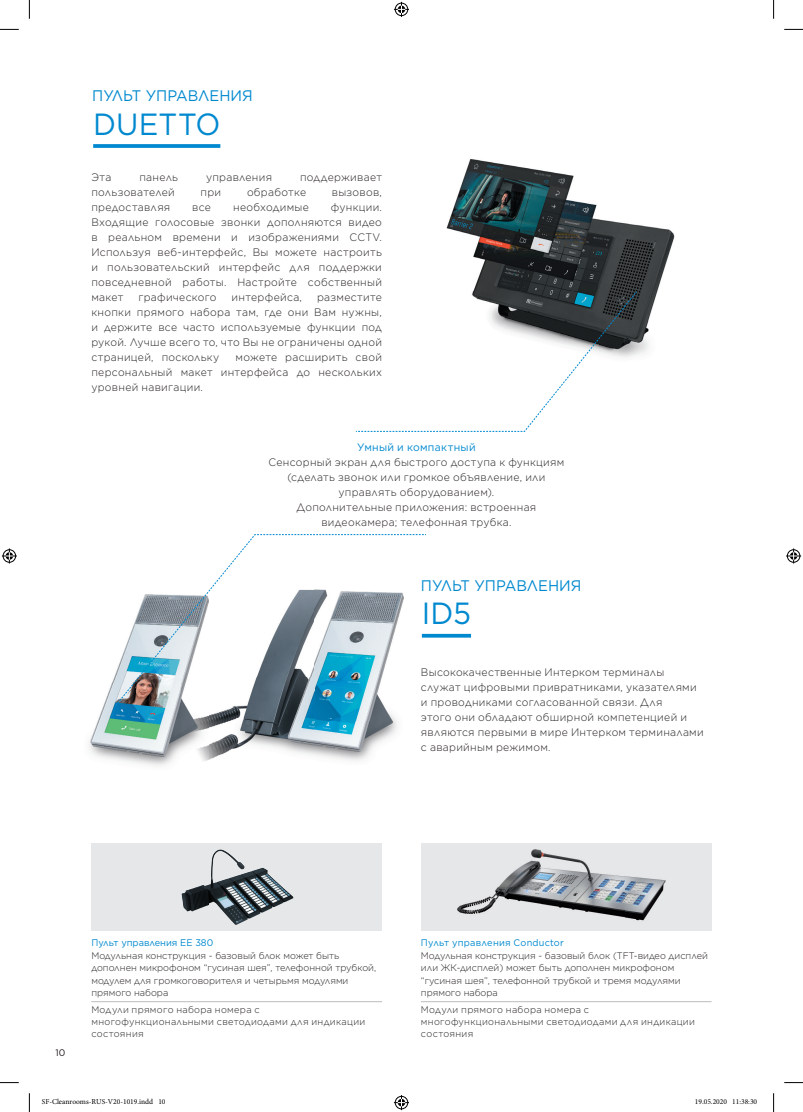
<style>
.page{position:relative;width:803px;height:1112px;background:#fff}
.page>*{position:absolute;margin:0;border:0;box-sizing:border-box;transform-origin:0 0}
.t1{font:30.62px "Gotham";color:#0089cf;scale:.96 1}
.t2{font:15.25px "Gotham";color:#0089cf;scale:.96 1}
.t3{font:300 10.88px/15px "Gotham";letter-spacing:.03em;color:#231f20;text-align:justify;scale:.96 1}
.t4{font:10.88px "Gotham";letter-spacing:.03em;color:#0089cf;scale:.96 1}
.t5{font:300 9.62px/12.5px "Gotham";color:#231f20;scale:.96 1}
.t6{font:300 9.62px/11.9px "Gotham";letter-spacing:.035em;color:#231f20;scale:.96 1}
.t7{font:9.62px "Gotham";letter-spacing:.03em;color:#0089cf;scale:.96 1}
.t8{font:9.62px "Gotham";color:#0089cf;scale:.96 1}
.t9{font:9.62px "Gotham";color:#231f20;scale:.96 1}
.t10{font:7.5px "Minion Pro";color:#000}
</style>
<div class="page">
<div style="left:91px;top:843px;width:291px;height:87px;background:#e6e7e9"></div>
<div style="left:421px;top:843px;width:290px;height:87px;background:#e6e7e9"></div>
<img style="left:181px;top:849px;width:112px;height:75px">
<img style="left:446px;top:159px;width:229px;height:196px">
<img style="left:458px;top:849px;width:208px;height:72px">
<img style="left:315px;top:705px;width:82px;height:56px">
<img style="left:208px;top:705px;width:107px;height:55px">
<img style="left:89px;top:682px;width:92px;height:84px">
<img style="left:181px;top:705px;width:27px;height:56px">
<svg style="left:356px;top:290px;width:281px;height:142px"></svg>
<hr style="left:91px;top:1001px;width:291px;height:1px;background:#bcbdc0">
<hr style="left:421px;top:1001px;width:290px;height:1px;background:#bcbdc0">
<svg style="left:93px;top:144px;width:127px;height:4px"></svg>
<svg style="left:427px;top:633px;width:44px;height:4px"></svg>
<svg style="left:115px;top:534px;width:312px;height:171px"></svg>
<svg style="left:0;top:29px;width:19px;height:1px"></svg>
<svg style="left:784px;top:29px;width:19px;height:1px"></svg>
<svg style="left:0;top:1082px;width:19px;height:1px"></svg>
<svg style="left:784px;top:1082px;width:19px;height:1px"></svg>
<svg style="left:29px;top:0;width:1px;height:19px"></svg>
<svg style="left:29px;top:1093px;width:1px;height:18px"></svg>
<svg style="left:773px;top:0;width:1px;height:19px"></svg>
<svg style="left:773px;top:1093px;width:1px;height:18px"></svg>
<svg style="left:394px;top:2px;width:15px;height:15px"></svg>
<svg style="left:394px;top:1095px;width:15px;height:14px"></svg>
<svg style="left:2px;top:548px;width:15px;height:15px"></svg>
<svg style="left:786px;top:548px;width:15px;height:15px"></svg>
<h2 class="t2" style="left:92px;top:86px;width:169px">пульт управления</h2>
<h1 class="t1" style="left:93px;top:104px;width:134px">dUeTTo</h1>
<p class="t3" style="left:91px;top:170px;width:22px">Эта</p>
<p class="t3" style="left:139px;top:170px;width:42px">панель</p>
<p class="t3" style="left:206px;top:170px;width:70px">управления</p>
<p class="t3" style="left:300px;top:170px;width:87px">поддерживает</p>
<p class="t3" style="left:91px;top:185px;width:88px">пользователей</p>
<p class="t3" style="left:201px;top:185px;width:23px">при</p>
<p class="t3" style="left:247px;top:185px;width:63px">обработке</p>
<p class="t3" style="left:332px;top:185px;width:54px">вызовов,</p>
<p class="t3" style="left:91px;top:200px;width:84px">предоставляя</p>
<p class="t3" style="left:192px;top:200px;width:21px">все</p>
<p class="t3" style="left:233px;top:200px;width:80px">необходимые</p>
<p class="t3" style="left:91px;top:200px;width:304px;text-indent:240px">функции.<br>Входящие голосовые звонки дополняются видео в реальном времени и изображениями CCTV.<br>Используя веб-интерфейс, Вы можете настроить и пользовательский интерфейс для поддержки повседневной работы. Настройте собственный макет</p>
<p class="t3" style="left:138px;top:289px;width:83px">графического</p>
<p class="t3" style="left:232px;top:289px;width:75px">интерфейса,</p>
<p class="t3" style="left:91px;top:289px;width:304px;text-indent:226px">разместите кнопки прямого набора там, где они Вам нужны, и держите все часто используемые функции под рукой. Лучше всего то, что Вы не ограничены одной страницей, поскольку</p>
<p class="t3" style="left:91px;top:349px;width:304px;text-indent:144px">можете расширить свой персональный макет интерфейса до нескольких уровней навигации.</p>
<p class="t4" style="left:357px;top:440px;width:125px">умный и компактный</p>
<p class="t3" style="left:268px;top:454px;width:310px;text-align:center">Сенсорный экран для быстрого доступа к функциям (сделать звонок или громкое объявление, или управлять оборудованием).<br>Дополнительные приложения: встроенная видеокамера; телефонная трубка.</p>
<h2 class="t2" style="left:421px;top:576px;width:169px">пульт управления</h2>
<h1 class="t1" style="left:422px;top:594px;width:53px">Id5</h1>
<p class="t3" style="left:421px;top:664px;width:296px;text-align:left">Высококачественные Интерком терминалы служат цифровыми привратниками, указателями и проводниками согласованной связи. Для<br>этого они обладают обширной компетенцией и являются первыми в мире Интерком терминалами с аварийным режимом.</p>
<p class="t9" style="left:55px;top:1045px;width:12px">10</p>
<p class="t8" style="left:91px;top:936px;width:129px">пульт управления ee 380</p>
<p class="t5" style="left:91px;top:948px;width:298px">Модульная конструкция - базовый блок может быть дополнен микрофоном “гусиная шея”, телефонной трубкой, модулем для громкоговорителя и четырьмя модулями прямого набора</p>
<p class="t6" style="left:91px;top:1003px;width:287px">Модули прямого набора номера с многофункциональными светодиодами для индикации состояния</p>
<p class="t7" style="left:421px;top:936px;width:150px">пульт управления Conductor</p>
<p class="t5" style="left:421px;top:948px;width:300px">Модульная конструкция - базовый блок (TFT-видео дисплей или ЖК-дисплей) может быть дополнен микрофоном “гусиная шея”, телефонной трубкой и тремя модулями прямого набора</p>
<p class="t6" style="left:421px;top:1003px;width:287px">Модули прямого набора номера с многофункциональными светодиодами для индикации состояния</p>
<p class="t10" style="left:42px;top:1096px;width:125px">SF-Cleanrooms-RUS-V20-1019.indd 10</p>
<p class="t10" style="left:695px;top:1096px;width:64px">19.05.2020 11:38:30</p>
</div>
